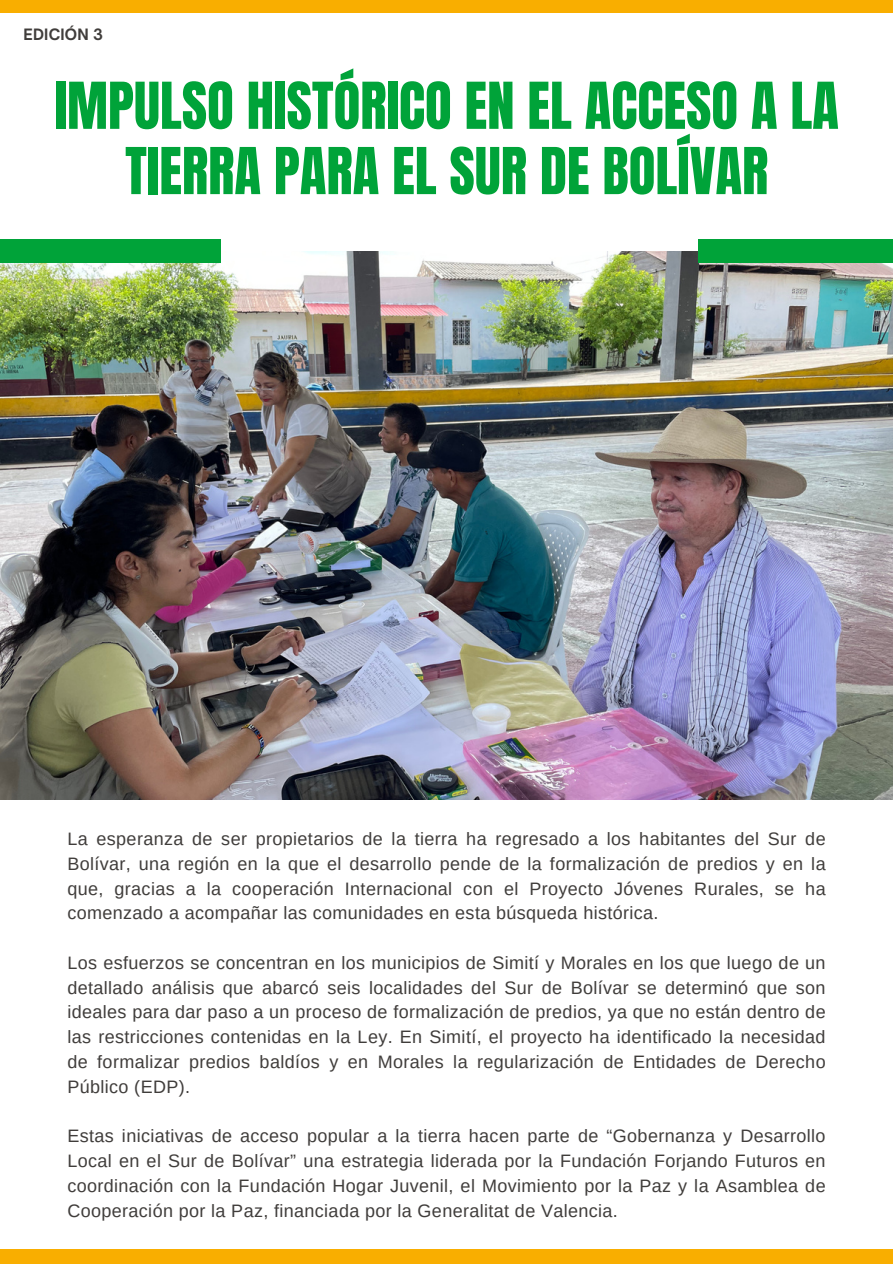
<style>
.page{position:relative;width:893px;height:1264px;background:#fff}
.page>*{position:absolute;margin:0;border:0;box-sizing:border-box;transform-origin:0 0}
.t1{font:54.9px/65.2px "Anton";color:#00a339;text-align:center}
.t2{font:18px/24.8px "Arimo";letter-spacing:.02em;color:#403d3b;text-align:justify}
.t3{font:700 15px "Open Sauce One";letter-spacing:.015em;color:#403d3b}
</style>
<div class="page">
<img style="left:0;top:251px;width:892px;height:548px">
<div style="left:0;top:239px;width:220px;height:23px;background:#00a339"></div>
<div style="left:698px;top:239px;width:194px;height:23px;background:#00a339"></div>
<div style="left:0;top:0;width:892px;height:12px;background:#f9ae00"></div>
<div style="left:0;top:1249px;width:892px;height:14px;background:#f9ae00"></div>
<p class="t3" style="left:23px;top:25px;width:81px">EDICIÓN 3</p>
<h1 class="t1" style="left:55px;top:74px;width:785px">IMPULSO HISTÓRICO EN EL ACCESO A LA<br>TIERRA PARA EL SUR DE BOLÍVAR</h1>
<h2 class="t2" style="left:67px;top:826px;width:759px">La esperanza de ser propietarios de la tierra ha regresado a los habitantes del Sur de Bolívar, una región en la que el desarrollo pende de la formalización de predios y en la que, gracias a la cooperación Internacional con el Proyecto Jóvenes Rurales, se ha comenzado a acompañar las comunidades en esta búsqueda histórica.</h2>
<h2 class="t2" style="left:67px;top:950px;width:759px">Los esfuerzos se concentran en los municipios de Simití y Morales en los que luego de un detallado análisis que abarcó seis localidades del Sur de Bolívar se determinó que son ideales para dar paso a un proceso de formalización de predios, ya que no están dentro de las restricciones contenidas en la Ley. En Simití, el proyecto ha identificado la necesidad de formalizar predios baldíos y en Morales la regularización de Entidades de Derecho Público (EDP).</h2>
<h2 class="t2" style="left:67px;top:1123px;width:759px">Estas iniciativas de acceso popular a la tierra hacen parte de “Gobernanza y Desarrollo Local en el Sur de Bolívar” una estrategia liderada por la Fundación Forjando Futuros en coordinación con la Fundación Hogar Juvenil, el Movimiento por la Paz y la Asamblea de Cooperación por la Paz, financiada por la Generalitat de Valencia.</h2>
</div>
